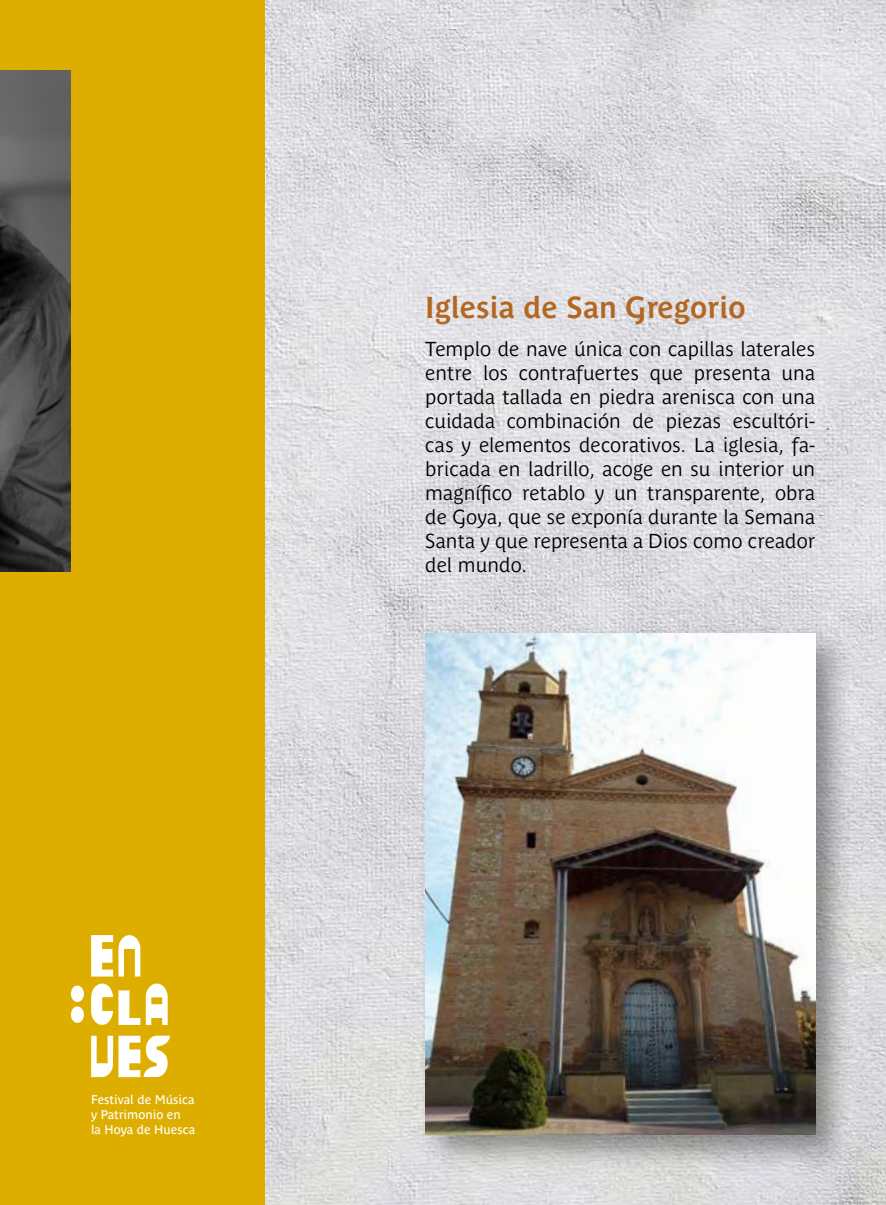
<style>
.page{position:relative;width:886px;height:1205px;background:#fff}
.page>*{position:absolute;margin:0;border:0;box-sizing:border-box;transform-origin:0 0}
.t1{font:700 30px "Parisine Plus Std Gris";color:#b26722}
.t2{font:20px/24px "Parisine Plus Std Gris";color:#000;text-align:justify}
.t3{font:12.5px/15px "Parisine Plus Std";color:#fff}
</style>
<div class="page">
<div style="left:0;top:0;width:418px;height:1205px;background:#ddae00"></div>
<img style="left:266px;top:0;width:620px;height:1205px">
<img style="left:0;top:71px;width:71px;height:501px">
<div style="left:417px;top:625px;width:436px;height:548px;background:#000;opacity:.38"></div>
<img style="left:425px;top:633px;width:390px;height:501px">
<svg style="left:146px;top:983px;width:22px;height:42px"></svg>
<svg style="left:91px;top:935px;width:49px;height:41px"></svg>
<svg style="left:91px;top:983px;width:49px;height:42px"></svg>
<svg style="left:91px;top:1035px;width:79px;height:42px"></svg>
<svg style="left:70px;top:985px;width:14px;height:38px"></svg>
<p class="t3" style="left:91px;top:1092px;width:106px">Festival de Música y Patrimonio en<br>la Hoya de Huesca</p>
<h1 class="t1" style="left:425px;top:290px;width:322px">Iglesia de San Gregorio</h1>
<p class="t2" style="left:425px;top:337px;width:391px">Templo de nave única con capillas laterales entre los contrafuertes que presenta una portada tallada en piedra arenisca con una cuidada combinación de piezas escultóri&shy;cas y elementos decorativos. La iglesia, fa&shy;bricada en ladrillo, acoge en su interior un magnífico retablo y un transparente, obra de Goya, que se exponía durante la Semana Santa y que representa a Dios como creador del mundo.</p>
</div>
